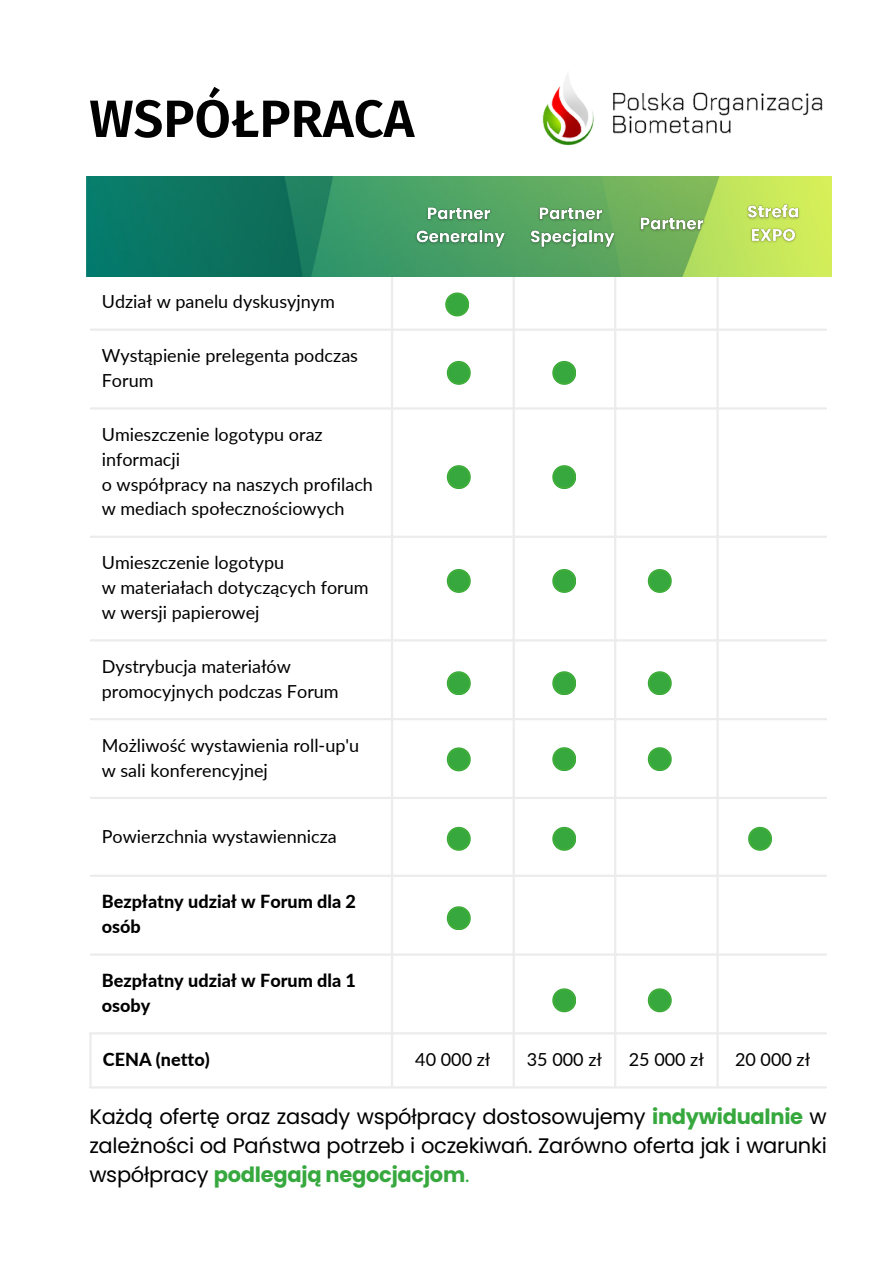
<style>
.page{position:relative;width:894px;height:1264px;background:#fff}
.page>*{position:absolute;margin:0;border:0;box-sizing:border-box;transform-origin:0 0}
.t1{font:600 52.5px "Fira Sans";color:#000}
.t2{font:21px/29.2px "Poppins";letter-spacing:-.015em;color:#000;text-align:justify}
.t3{font:18px/24.8px "Lato";color:#000}
.t4{font:800 18px/24.8px "Lato";color:#000}
.s1{font-weight:700;color:#36a83e}
.s2{color:#36a83e}
</style>
<div class="page">
<hr style="left:89px;top:1034px;width:3px;height:52px;background:#edeced">
<hr style="left:391px;top:275px;width:2px;height:811px;background:#edeced">
<hr style="left:512px;top:275px;width:2px;height:811px;background:#edeced">
<hr style="left:614px;top:275px;width:2px;height:811px;background:#edeced">
<hr style="left:716px;top:275px;width:2px;height:811px;background:#edeced">
<hr style="left:90px;top:328px;width:736px;height:3px;background:#edeced">
<hr style="left:90px;top:407px;width:736px;height:2px;background:#edeced">
<hr style="left:90px;top:535px;width:736px;height:3px;background:#edeced">
<hr style="left:90px;top:639px;width:736px;height:2px;background:#edeced">
<hr style="left:90px;top:718px;width:736px;height:2px;background:#edeced">
<hr style="left:90px;top:796px;width:736px;height:3px;background:#edeced">
<hr style="left:90px;top:874px;width:736px;height:2px;background:#edeced">
<hr style="left:90px;top:953px;width:736px;height:2px;background:#edeced">
<hr style="left:89px;top:1032px;width:737px;height:2px;background:#edeced">
<hr style="left:89px;top:1086px;width:737px;height:2px;background:#edeced">
<img style="left:86px;top:176px;width:745px;height:100px">
<img style="left:542px;top:74px;width:281px;height:72px">
<svg style="left:445px;top:292px;width:24px;height:24px"></svg>
<svg style="left:552px;top:361px;width:23px;height:23px"></svg>
<svg style="left:446px;top:361px;width:24px;height:23px"></svg>
<svg style="left:446px;top:465px;width:24px;height:24px"></svg>
<svg style="left:552px;top:465px;width:23px;height:24px"></svg>
<svg style="left:647px;top:569px;width:24px;height:23px"></svg>
<svg style="left:647px;top:988px;width:24px;height:24px"></svg>
<svg style="left:552px;top:988px;width:23px;height:24px"></svg>
<svg style="left:446px;top:906px;width:24px;height:23px"></svg>
<svg style="left:446px;top:747px;width:24px;height:24px"></svg>
<svg style="left:446px;top:569px;width:24px;height:23px"></svg>
<svg style="left:446px;top:671px;width:24px;height:24px"></svg>
<svg style="left:552px;top:569px;width:23px;height:23px"></svg>
<svg style="left:552px;top:671px;width:23px;height:24px"></svg>
<svg style="left:647px;top:671px;width:24px;height:24px"></svg>
<svg style="left:552px;top:747px;width:23px;height:23px"></svg>
<svg style="left:647px;top:747px;width:24px;height:23px"></svg>
<img style="left:407px;top:203px;width:103px;height:50px">
<img style="left:522px;top:203px;width:99px;height:50px">
<img style="left:635px;top:212px;width:73px;height:24px">
<img style="left:742px;top:200px;width:62px;height:47px">
<svg style="left:446px;top:826px;width:24px;height:24px"></svg>
<svg style="left:552px;top:826px;width:23px;height:24px"></svg>
<svg style="left:748px;top:826px;width:23px;height:24px"></svg>
<p class="t1" style="left:89px;top:88px;width:326px">WSPÓŁPRACA</p>
<p class="t3" style="left:102px;top:288px;width:234px">Udział w panelu dyskusyjnym</p>
<p class="t3" style="left:102px;top:343px;width:258px">Wystąpienie prelegenta podczas<br>Forum</p>
<p class="t3" style="left:102px;top:422px;width:222px">Umieszczenie logotypu oraz informacji</p>
<p class="t3" style="left:102px;top:471px;width:273px">o współpracy na naszych profilach</p>
<p class="t3" style="left:102px;top:496px;width:244px">w mediach społecznościowych</p>
<p class="t3" style="left:102px;top:550px;width:184px">Umieszczenie logotypu</p>
<p class="t3" style="left:102px;top:575px;width:268px">w materiałach dotyczących forum</p>
<p class="t3" style="left:102px;top:599px;width:159px">w wersji papierowej</p>
<p class="t3" style="left:102px;top:653px;width:238px">Dystrybucja materiałów promocyjnych podczas Forum</p>
<p class="t3" style="left:102px;top:732px;width:259px">Możliwość wystawienia roll-up'u</p>
<p class="t3" style="left:102px;top:757px;width:168px">w sali konferencyjnej</p>
<p class="t3" style="left:102px;top:823px;width:236px">Powierzchnia wystawiennicza</p>
<p class="t4" style="left:102px;top:889px;width:256px">Bezpłatny udział w Forum dla 2 osób</p>
<p class="t4" style="left:102px;top:967px;width:256px">Bezpłatny udział w Forum dla 1 osoby</p>
<p class="t4" style="left:103px;top:1046px;width:108px">CENA (netto)</p>
<p class="t3" style="left:415px;top:1046px;width:77px">40 000 zł</p>
<p class="t3" style="left:526px;top:1046px;width:77px">35 000 zł</p>
<p class="t3" style="left:628px;top:1046px;width:77px">25 000 zł</p>
<p class="t3" style="left:734px;top:1046px;width:77px">20 000 zł</p>
<p class="t2" style="left:89px;top:1101px;width:738px">Każdą ofertę oraz zasady współpracy dostosowujemy <span class="s1">indywidualnie</span> w zależności od Państwa potrzeb i oczekiwań. Zarówno oferta jak i warunki współpracy <span class="s1">podlegają negocjacjom</span><span class="s2">.</span></p>
</div>
